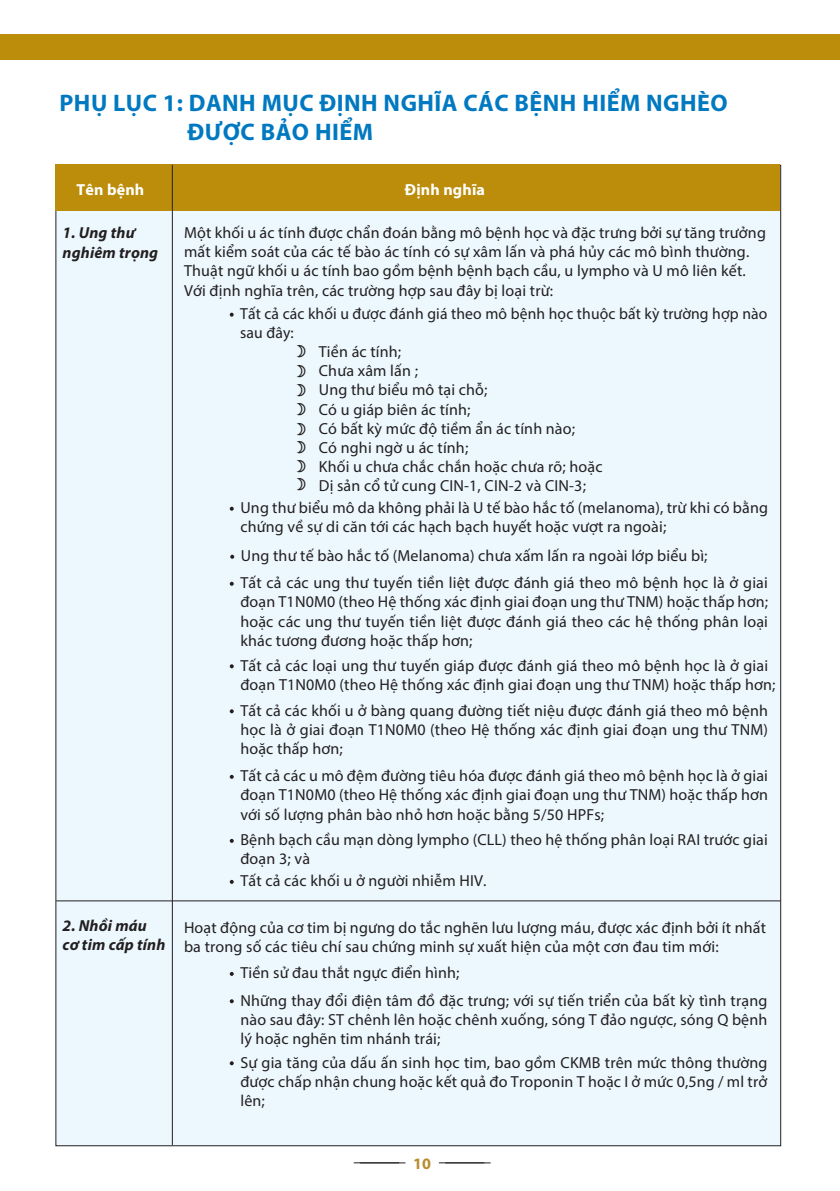
<style>
.page{position:relative;width:840px;height:1191px;background:#fff}
.page>*{position:absolute;margin:0;border:0;box-sizing:border-box;transform-origin:0 0}
.t1{font:700 24px/28.8px "Myriad Pro";letter-spacing:.02em;color:#0079c1}
.t2{font:16px/19.2px "Myriad Pro";letter-spacing:.01em;color:#231f20}
.t3{font:italic 700 16px/19.2px "Myriad Pro";letter-spacing:.01em;color:#231f20}
.t4{font:700 16px "Myriad Pro";letter-spacing:.01em;color:#fff}
.t5{font:700 16px "Myriad Pro";color:#b88c2d}
</style>
<div class="page">
<hr style="left:360px;top:1162px;width:45px;height:1px;background:#231f20">
<hr style="left:445px;top:1162px;width:45px;height:1px;background:#231f20">
<hr style="left:353px;top:1162px;width:46px;height:1px;background:#231f20">
<hr style="left:438px;top:1162px;width:46px;height:1px;background:#231f20">
<div style="left:56px;top:165px;width:724px;height:981px;background:#ecf8fe"></div>
<div style="left:55px;top:165px;width:724px;height:46px;background:#bb8d0b"></div>
<hr style="left:172px;top:165px;width:1px;height:980px;background:#231f20">
<svg style="left:229px;top:313px;width:4px;height:4px"></svg>
<svg style="left:229px;top:507px;width:4px;height:4px"></svg>
<svg style="left:229px;top:972px;width:4px;height:4px"></svg>
<svg style="left:229px;top:999px;width:4px;height:4px"></svg>
<svg style="left:229px;top:1061px;width:4px;height:4px"></svg>
<svg style="left:229px;top:582px;width:4px;height:4px"></svg>
<svg style="left:229px;top:664px;width:4px;height:4px"></svg>
<svg style="left:229px;top:709px;width:4px;height:4px"></svg>
<svg style="left:229px;top:775px;width:4px;height:4px"></svg>
<svg style="left:229px;top:839px;width:4px;height:4px"></svg>
<svg style="left:229px;top:880px;width:4px;height:4px"></svg>
<svg style="left:230px;top:555px;width:4px;height:4px"></svg>
<hr style="left:56px;top:900px;width:724px;height:1px;background:#231f20">
<div style="left:0;top:34px;width:839px;height:26px;background:#bb8d0b"></div>
<h1 class="t1" style="left:187px;top:87px;width:541px;text-indent:-128px">PHỤ LỤC 1: DANH MỤC ĐỊNH NGHĨA CÁC BỆNH HIỂM NGHÈO<br>ĐƯỢC BẢO HIỂM</h1>
<p class="t4" style="left:76px;top:179px;width:69px">Tên bệnh</p>
<p class="t4" style="left:404px;top:179px;width:82px">Định nghĩa</p>
<p class="t3" style="left:62px;top:223px;width:97px">1. Ung thư nghiêm trọng</p>
<p class="t2" style="left:184px;top:223px;width:583px">Một khối u ác tính được chẩn đoán bằng mô bệnh học và đặc trưng bởi sự tăng trưởng mất kiểm soát của các tế bào ác tính có sự xâm lấn và phá hủy các mô bình thường.<br>Thuật ngữ khối u ác tính bao gồm bệnh bệnh bạch cầu, u lympho và U mô liên kết.<br>Với định nghĩa trên, các trường hợp sau đây bị loại trừ:</p>
<p class="t2" style="left:240px;top:304px;width:528px">Tất cả các khối u được đánh giá theo mô bệnh học thuộc bất kỳ trường hợp nào sau đây:</p>
<p class="t2" style="left:318px;top:342px;width:285px">Tiền ác tính;<br>Chưa xâm lấn ;<br>Ung thư biểu mô tại chỗ;<br>Có u giáp biên ác tính;<br>Có bất kỳ mức độ tiềm ẩn ác tính nào;<br>Có nghi ngờ u ác tính;<br>Khối u chưa chắc chắn hoặc chưa rõ; hoặc<br>Dị sản cổ tử cung CIN-1, CIN-2 và CIN-3;</p>
<p class="t2" style="left:240px;top:498px;width:529px">Ung thư biểu mô da không phải là U tế bào hắc tố (melanoma), trừ khi có bằng chứng về sự di căn tới các hạch bạch huyết hoặc vượt ra ngoài;</p>
<p class="t2" style="left:241px;top:546px;width:468px">Ung thư tế bào hắc tố (Melanoma) chưa xấm lấn ra ngoài lớp biểu bì;</p>
<p class="t3" style="left:62px;top:915px;width:104px">2. Nhồi máu cơ tim cấp tính</p>
<p class="t2" style="left:240px;top:573px;width:529px;text-align:justify">Tất cả các ung thư tuyến tiền liệt được đánh giá theo mô bệnh học là ở giai đoạn T1N0M0 (theo Hệ thống xác định giai đoạn ung thư TNM) hoặc thấp hơn; hoặc các ung thư tuyến tiền liệt được đánh giá theo các hệ thống phân loại khác tương đương hoặc thấp hơn;</p>
<p class="t2" style="left:240px;top:655px;width:536px">Tất cả các loại ung thư tuyến giáp được đánh giá theo mô bệnh học là ở giai đoạn T1N0M0 (theo Hệ thống xác định giai đoạn ung thư TNM) hoặc thấp hơn;</p>
<p class="t2" style="left:240px;top:700px;width:528px;text-align:justify">Tất cả các khối u ở bàng quang đường tiết niệu được đánh giá theo mô bệnh học là ở giai đoạn T1N0M0 (theo Hệ thống xác định giai đoạn ung thư TNM) hoặc thấp hơn;</p>
<p class="t2" style="left:240px;top:766px;width:529px;text-align:justify">Tất cả các u mô đệm đường tiêu hóa được đánh giá theo mô bệnh học là ở giai đoạn T1N0M0 (theo Hệ thống xác định giai đoạn ung thư TNM) hoặc thấp hơn với số lượng phân bào nhỏ hơn hoặc bằng 5/50 HPFs;</p>
<p class="t2" style="left:240px;top:830px;width:528px">Bệnh bạch cầu mạn dòng lympho (CLL) theo hệ thống phân loại RAI trước giai đoạn 3; và</p>
<p class="t2" style="left:240px;top:871px;width:247px">Tất cả các khối u ở người nhiễm HIV.</p>
<p class="t2" style="left:184px;top:918px;width:583px">Hoạt động của cơ tim bị ngưng do tắc nghẽn lưu lượng máu, được xác định bởi ít nhất ba trong số các tiêu chí sau chứng minh sự xuất hiện của một cơn đau tim mới:</p>
<p class="t2" style="left:240px;top:959px;width:528px;line-height:27.4px">Tiền sử đau thắt ngực điển hình;<br>Những thay đổi điện tâm đồ đặc trưng; với sự tiến triển của bất kỳ tình trạng</p>
<p class="t2" style="left:240px;top:1009px;width:528px">nào sau đây: ST chênh lên hoặc chênh xuống, sóng T đảo ngược, sóng Q bệnh lý hoặc nghẽn tim nhánh trái;</p>
<p class="t2" style="left:240px;top:1052px;width:528px;text-align:justify">Sự gia tăng của dấu ấn sinh học tim, bao gồm CKMB trên mức thông thường được chấp nhận chung hoặc kết quả đo Troponin T hoặc I ở mức 0,5ng / ml trở lên;</p>
<p class="t5" style="left:413px;top:1153px;width:19px">10</p>
</div>
